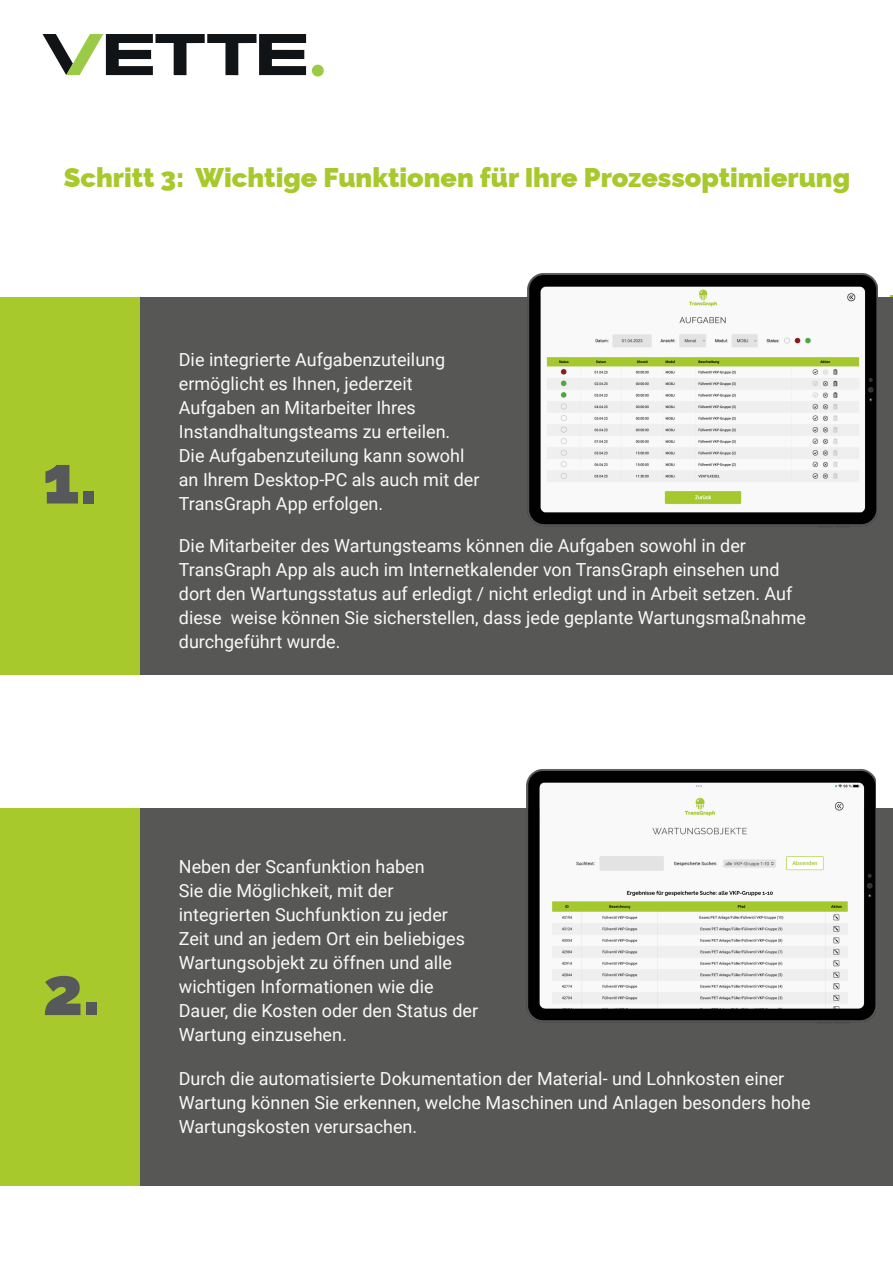
<style>
.page{position:relative;width:893px;height:1263px;background:#fff}
.page>*{position:absolute;margin:0;border:0;box-sizing:border-box;transform-origin:0 0}
.t1{font:800 67.5px "Raleway";color:#57585a}
.Fließtext{font:900 27px "Raleway";color:#a7c92b}
.Fließtext-2{font:18px/24px "Roboto";color:#f9f9f9}
</style>
<div class="page">
<svg style="left:43px;top:34px;width:263px;height:41px"></svg>
<div style="left:312px;top:65px;width:12px;height:12px;background:#9bcb46;border-radius:50%"></div>
<hr style="left:890px;top:296px;width:3px;height:377px;background:#a7c92b">
<div style="left:0;top:297px;width:892px;height:377px;background:#575756"></div>
<div style="left:0;top:297px;width:139px;height:377px;background:#a7c92b"></div>
<img style="left:527px;top:273px;width:350px;height:254px">
<div style="left:0;top:808px;width:892px;height:377px;background:#575756"></div>
<div style="left:0;top:808px;width:139px;height:377px;background:#a7c92b"></div>
<img style="left:526px;top:769px;width:350px;height:254px">
<p class="Fließtext" style="left:64px;top:156px;width:788px">Schritt 3: Wichtige Funktionen für Ihre Prozessoptimierung</p>
<h1 class="t1" style="left:43px;top:441px;width:56px">1.</h1>
<p class="Fließtext-2" style="left:179px;top:347px;width:273px">Die integrierte Aufgabenzuteilung ermöglicht es Ihnen, jederzeit Aufgaben an Mitarbeiter Ihres Instandhaltungsteams zu erteilen.</p>
<p class="Fließtext-2" style="left:179px;top:443px;width:302px">Die Aufgabenzuteilung kann sowohl an Ihrem Desktop-PC als auch mit der</p>
<p class="Fließtext-2" style="left:179px;top:491px;width:206px">TransGraph App erfolgen.</p>
<p class="Fließtext-2" style="left:179px;top:533px;width:629px">Die Mitarbeiter des Wartungsteams können die Aufgaben sowohl in der TransGraph App als auch im Internetkalender von TransGraph einsehen und dort den Wartungsstatus auf erledigt / nicht erledigt und in Arbeit setzen. Auf diese weise können Sie sicherstellen, dass jede geplante Wartungsmaßnahme durchgeführt wurde.</p>
<h1 class="t1" style="left:43px;top:952px;width:59px">2.</h1>
<p class="Fließtext-2" style="left:179px;top:854px;width:301px">Neben der Scanfunktion haben<br>Sie die Möglichkeit, mit der integrierten Suchfunktion zu jeder<br>Zeit und an jedem Ort ein beliebiges<br>Wartungsobjekt zu öffnen und alle wichtigen Informationen wie die<br>Dauer, die Kosten oder den Status der<br>Wartung einzusehen.</p>
<p class="Fließtext-2" style="left:179px;top:1065px;width:633px">Durch die automatisierte Dokumentation der Material- und Lohnkosten einer<br>Wartung können Sie erkennen, welche Maschinen und Anlagen besonders hohe<br>Wartungskosten verursachen.</p>
</div>
